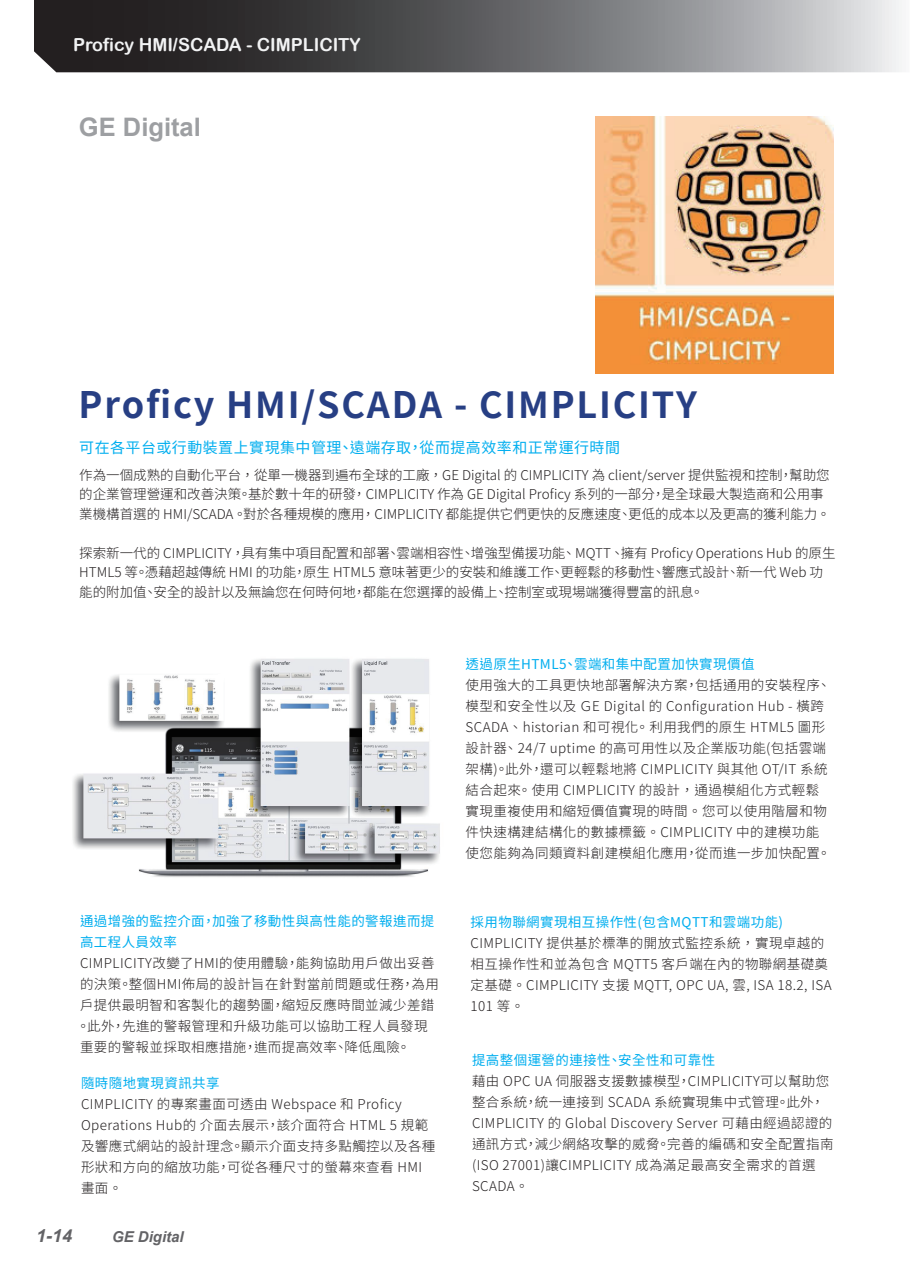
<style>
.page{position:relative;width:910px;height:1280px;background:#fff}
.page>*{position:absolute;margin:0;border:0;box-sizing:border-box;transform-origin:0 0}
.t1{font:700 36px "Taipei Sans TC Beta";letter-spacing:.05em;color:#273f84}
.t2{font:700 25.5px "Arial";color:#9d9fa2}
.t3{font:18px "Arial Rounded MT Bold";color:#f2f3f4}
.t4{font:italic 700 18px "Arial";color:#636366}
.t5{font:15px "Noto Sans CJ Ktc";letter-spacing:.03em;color:#00aeef}
.t6{font:italic 700 15px "Arial";color:#636366}
.t7{font:300 13.5px/21px "Noto Sans CJ Ktc";letter-spacing:.03em;color:#231f20}
.t8{font:300 13.5px/19.5px "Noto Sans CJ Ktc";color:#231f20}
.t9{font:13.5px/21px "Noto Sans CJ Ktc";letter-spacing:.03em;color:#00aeef}
</style>
<div class="page">
<svg style="left:34px;top:0;width:868px;height:72px;background:#68686a"></svg>
<img style="left:73px;top:658px;width:367px;height:219px">
<img style="left:595px;top:116px;width:238px;height:257px">
<h3 class="t3" style="left:73px;top:33px;width:289px">Proficy HMI/SCADA - CIMPLICITY</h3>
<h2 class="t2" style="left:79px;top:109px;width:123px">GE Digital</h2>
<h1 class="t1" style="left:79px;top:384px;width:620px">Proficy HMI/SCADA - CIMPLICITY</h1>
<p class="t5" style="left:79px;top:439px;width:542px">可在各平台或行動裝置上實現集中管理、遠端存取，從而提高效率和正常運行時間</p>
<p class="t8" style="left:79px;top:465px;width:752px">作為一個成熟的自動化平台 ， 從單一機器到遍布全球的工廠 ， GE Digital 的 CIMPLICITY 為 client/server 提供監視和控制，幫助您的企業管理營運和改善決策。基於數十年的研發， CIMPLICITY 作為 GE Digital Proficy 系列的一部分，是全球最大製造商和公用事業機構首選的 HMI/SCADA 。對於各種規模的應用， CIMPLICITY 都能提供它們更快的反應速度、更低的成本以及更高的獲利能力 。</p>
<p class="t8" style="left:79px;top:543px;width:758px">探索新一代的 CIMPLICITY ，具有集中項目配置和部署、雲端相容性、增強型備援功能、 MQTT 、擁有 Proficy Operations Hub 的原生<br>HTML5 等。憑藉超越傳統 HMI 的功能，原生 HTML5 意味著更少的安裝和維護工作、更輕鬆的移動性、響應式設計、新一代 Web 功能的附加值、安全的設計以及無論您在何時何地，都能在您選擇的設備上、控制室或現場端獲得豐富的訊息。</p>
<p class="t9" style="left:80px;top:910px;width:356px">通過增強的監控介面，加強了移動性與高性能的警報進而提高工程人員效率</p>
<p class="t7" style="left:77px;top:952px;width:364px">CIMPLICITY改變了HMI的使用體驗，能夠協助用戶做出妥善的決策。整個HMI佈局的設計旨在針對當前問題或任務，為用戶提供最明智和客製化的趨勢圖，縮短反應時間並減少差錯。此外，先進的警報管理和升級功能可以協助工程人員發現重要的警報並採取相應措施，進而提高效率、降低風險。</p>
<p class="t9" style="left:81px;top:1073px;width:140px">隨時隨地實現資訊共享</p>
<p class="t7" style="left:81px;top:1094px;width:356px">CIMPLICITY 的專案畫面可透由 Webspace 和 Proficy<br>Operations Hub的 介面去展示，該介面符合 HTML 5 規範及響應式網站的設計理念。顯示介面支持多點觸控以及各種形狀和方向的縮放功能，可從各種尺寸的螢幕來查看 HMI畫面 。</p>
<h3 class="t4" style="left:36px;top:1223px;width:38px">1-14</h3>
<p class="t6" style="left:112px;top:1226px;width:73px">GE Digital</p>
<p class="t9" style="left:466px;top:654px;width:290px">透過原生HTML5、雲端和集中配置加快實現價值</p>
<p class="t7" style="left:466px;top:675px;width:366px">使用強大的工具更快地部署解決方案，包括通用的安裝程序、模型和安全性以及 ＧE Digital 的 Configuration Hub - 橫跨SCADA 、 historian 和可視化。 利用我們的原生 HTML5 圖形設計器、 24/7 uptime 的高可用性以及企業版功能(包括雲端架構)。此外，還可以輕鬆地將 CIMPLICITY 與其他 OT/IT 系統結合起來。 使用 CIMPLICITY 的設計 ， 通過模組化方式輕鬆實現重複使用和縮短價值實現的時間 。 您可以使用階層和物件快速構建結構化的數據標籤 。 CIMPLICITY 中的建模功能使您能夠為同類資料創建模組化應用，從而進一步加快配置。</p>
<p class="t9" style="left:471px;top:912px;width:314px">採用物聯網實現相互操作性(包含MQTT和雲端功能)</p>
<p class="t7" style="left:471px;top:933px;width:363px">CIMPLICITY 提供基於標準的開放式監控系統， 實現卓越的相互操作性和並為包含 MQTT5 客戶端在內的物聯網基礎奠定基礎 。 CIMPLICITY 支援 MQTT, OPC UA, 雲, ISA 18.2, ISA<br>101 等。</p>
<p class="t9" style="left:472px;top:1050px;width:245px">提高整個運營的連接性、安全性和可靠性</p>
<p class="t7" style="left:472px;top:1071px;width:363px">藉由 OPC UA 伺服器支援數據模型，CIMPLICITY可以幫助您整合系統，統一連接到 SCADA 系統實現集中式管理。此外，<br>CIMPLICITY 的 Global Discovery Server 可藉由經過認證的通訊方式，減少網絡攻擊的威脅。完善的編碼和安全配置指南(ISO 27001)讓CIMPLICITY 成為滿足最高安全需求的首選<br>SCADA 。</p>
</div>
